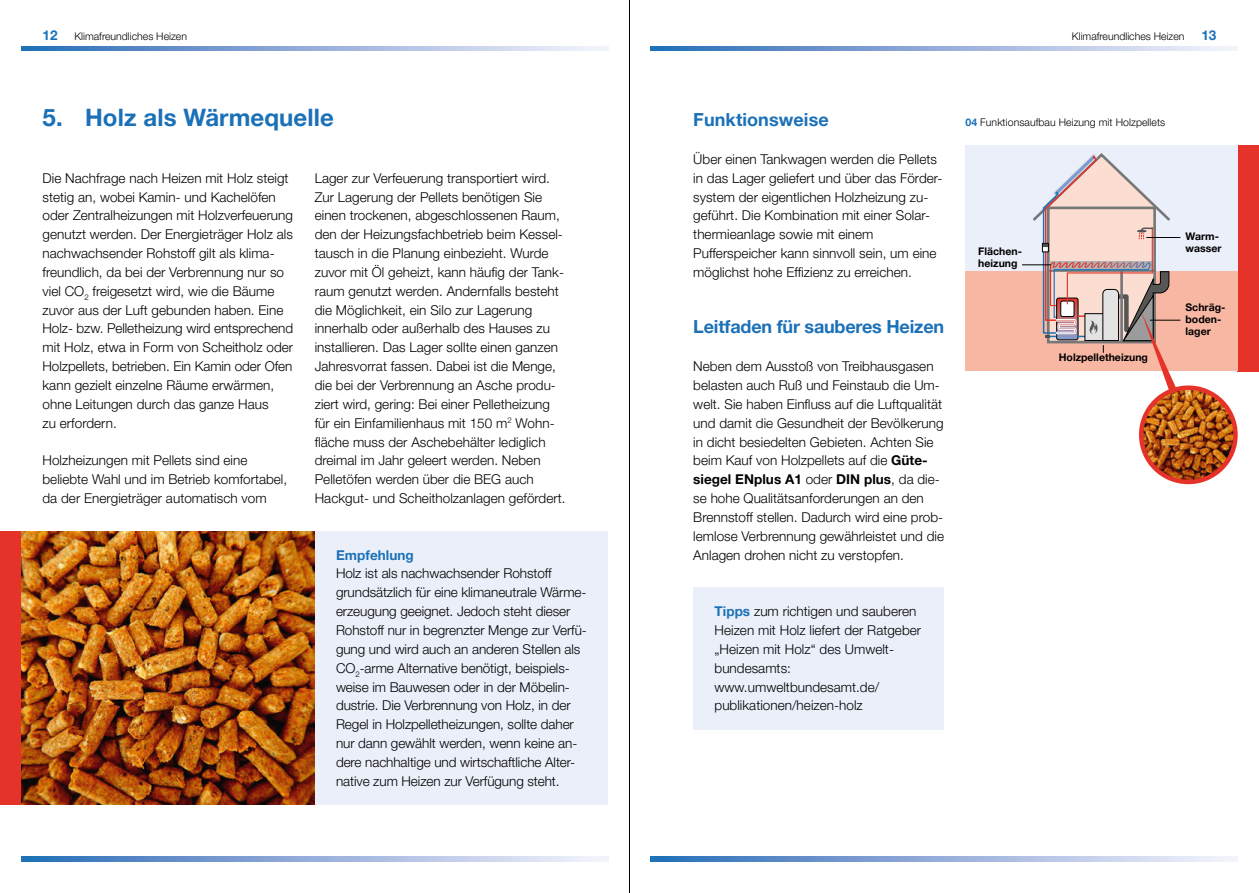
<style>
.page{position:relative;width:1259px;height:893px;background:#fff}
.page>*{position:absolute;margin:0;border:0;box-sizing:border-box;transform-origin:0 0}
.t1{font:700 24px "Helvetica Neue LT Pro";letter-spacing:.005em;color:#1b71b8}
.t2{font:700 18px "Helvetica Neue LT Pro";letter-spacing:-.01em;color:#1b71b8}
.Copy{font:300 13.5px/18.9px "Helvetica Neue LT Pro";letter-spacing:.005em;color:#000}
.Zwischenheadline{font:700 13.5px "Helvetica Neue LT Pro";letter-spacing:.005em;color:#1b71b8}
.t3{font:300 10.5px "Helvetica Neue LT Pro";color:#000}
.t4{font:700 10.5px/12px "Helvetica Neue LT Pro";color:#000}
.s1{font-weight:700;font-size:13.5px;color:#1b71b8}
.s2{font-weight:700}
.s3{font-weight:700;color:#1b71b8}
</style>
<div class="page">
<svg style="left:21px;top:46px;width:587px;height:5px;background:#92afda"></svg>
<svg style="left:21px;top:857px;width:587px;height:4px;background:#92afda"></svg>
<svg style="left:651px;top:46px;width:586px;height:5px;background:#92afda"></svg>
<svg style="left:651px;top:857px;width:586px;height:4px;background:#92afda"></svg>
<hr style="left:629px;top:0;width:1px;height:893px;background:#000">
<div style="left:0;top:531px;width:21px;height:274px;background:#e6332a"></div>
<div style="left:315px;top:531px;width:293px;height:274px;background:#ebeff9"></div>
<div style="left:693px;top:587px;width:251px;height:142px;background:#ebeff9"></div>
<img style="left:21px;top:531px;width:294px;height:274px">
<div style="left:1237px;top:145px;width:22px;height:226px;background:#e6332a"></div>
<div style="left:965px;top:145px;width:272px;height:127px;background:#ebeff9"></div>
<div style="left:965px;top:272px;width:272px;height:99px;background:#f8b7a3"></div>
<svg style="left:1022px;top:153px;width:166px;height:266px"></svg>
<img style="left:1141px;top:388px;width:94px;height:94px;border-radius:47px">
<div style="left:1139px;top:385px;width:98px;height:99px;border:4px solid #e6332a;border-radius:50%"></div>
<p class="t3" style="left:43px;top:29px;width:146px"><span class="s1">12</span> Klimafreundliches Heizen</p>
<p class="t3" style="left:1072px;top:29px;width:114px">Klimafreundliches Heizen</p>
<p class="Zwischenheadline" style="left:1201px;top:26px;width:17px">13</p>
<h1 class="t1" style="left:43px;top:103px;width:293px">5. Holz als Wärmequelle</h1>
<p class="Copy" style="left:43px;top:168px;width:252px">Die Nachfrage nach Heizen mit Holz steigt stetig an, wobei Kamin- und Kachelöfen oder Zentralheizungen mit Holzverfeuerung genutzt werden. Der Energieträger Holz als nachwachsender Rohstoff gilt als klima&shy;freundlich, da bei der Verbrennung nur so viel CO<sub>2</sub> freigesetzt wird, wie die Bäume zuvor aus der Luft gebunden haben. Eine Holz- bzw. Pelletheizung wird entsprechend mit Holz, etwa in Form von Scheitholz oder Holzpellets, betrieben. Ein Kamin oder Ofen kann gezielt einzelne Räume erwärmen, ohne Leitungen durch das ganze Haus<br>zu erfordern.</p>
<p class="Copy" style="left:43px;top:451px;width:246px">Holzheizungen mit Pellets sind eine beliebte Wahl und im Betrieb komfortabel, da der Energieträger automatisch vom</p>
<p class="Copy" style="left:315px;top:168px;width:252px">Lager zur Verfeuerung transportiert wird.<br>Zur Lagerung der Pellets benötigen Sie einen trockenen, abgeschlossenen Raum, den der Heizungsfachbetrieb beim Kessel&shy;tausch in die Planung einbezieht. Wurde zuvor mit Öl geheizt, kann häufig der Tank&shy;raum genutzt werden. Andernfalls besteht die Möglichkeit, ein Silo zur Lagerung innerhalb oder außerhalb des Hauses zu installieren. Das Lager sollte einen ganzen Jahresvorrat fassen. Dabei ist die Menge, die bei der Verbrennung an Asche produ&shy;ziert wird, gering: Bei einer Pelletheizung für ein Einfamilienhaus mit 150 m<sup>2</sup> Wohn&shy;fläche muss der Aschebehälter lediglich dreimal im Jahr geleert werden. Neben Pelletöfen werden über die BEG auch Hackgut- und Scheitholzanlagen gefördert.</p>
<h3 class="Zwischenheadline" style="left:336px;top:546px;width:79px">Empfehlung</h3>
<p class="Copy" style="left:336px;top:564px;width:252px">Holz ist als nachwachsender Rohstoff grundsätzlich für eine klimaneutrale Wärme&shy;erzeugung geeignet. Jedoch steht dieser Rohstoff nur in begrenzter Menge zur Verfü&shy;gung und wird auch an anderen Stellen als CO<sub>2</sub>-arme Alternative benötigt, beispiels&shy;weise im Bauwesen oder in der Möbelin&shy;dustrie. Die Verbrennung von Holz, in der Regel in Holzpelletheizungen, sollte daher nur dann gewählt werden, wenn keine an&shy;dere nachhaltige und wirtschaftliche Alter&shy;native zum Heizen zur Verfügung steht.</p>
<h2 class="t2" style="left:693px;top:109px;width:137px">Funktionsweise</h2>
<p class="Copy" style="left:693px;top:149px;width:249px">Über einen Tankwagen werden die Pellets in das Lager geliefert und über das Förder&shy;system der eigentlichen Holzheizung zu&shy;geführt. Die Kombination mit einer Solar&shy;thermieanlage sowie mit einem Pufferspeicher kann sinnvoll sein, um eine möglichst hohe Effizienz zu erreichen.</p>
<h2 class="t2" style="left:693px;top:316px;width:252px">Leitfaden für sauberes Heizen</h2>
<p class="Copy" style="left:693px;top:357px;width:252px">Neben dem Ausstoß von Treibhausgasen belasten auch Ruß und Feinstaub die Um&shy;welt. Sie haben Einfluss auf die Luftqualität und damit die Gesundheit der Bevölkerung in dicht besiedelten Gebieten. Achten Sie beim Kauf von Holzpellets auf die <span class="s2">Güte&shy;siegel ENplus A1</span> oder <span class="s2">DIN plus</span>, da die&shy;se hohe Qualitätsanforderungen an den Brennstoff stellen. Dadurch wird eine prob&shy;lemlose Verbrennung gewährleistet und die Anlagen drohen nicht zu verstopfen.</p>
<p class="Copy" style="left:714px;top:602px;width:208px"><span class="s3">Tipps</span> zum richtigen und sauberen<br>Heizen mit Holz liefert der Ratgeber „Heizen mit Holz“ des Umwelt&shy;bundesamts:</p>
<p class="Copy" style="left:714px;top:677px;width:166px">www.umweltbundesamt.de/ publikationen/heizen-holz</p>
<p class="t3" style="left:965px;top:116px;width:201px"><span class="s3">04</span> Funktionsaufbau Heizung mit Holzpellets</p>
<p class="t4" style="left:978px;top:245px;width:45px">Flächen&shy;heizung</p>
<p class="t4" style="left:1058px;top:351px;width:91px">Holzpelletheizung</p>
<p class="t4" style="left:1185px;top:230px;width:37px">Warm&shy;wasser</p>
<p class="t4" style="left:1185px;top:301px;width:41px">Schräg&shy;boden&shy;lager</p>
</div>
